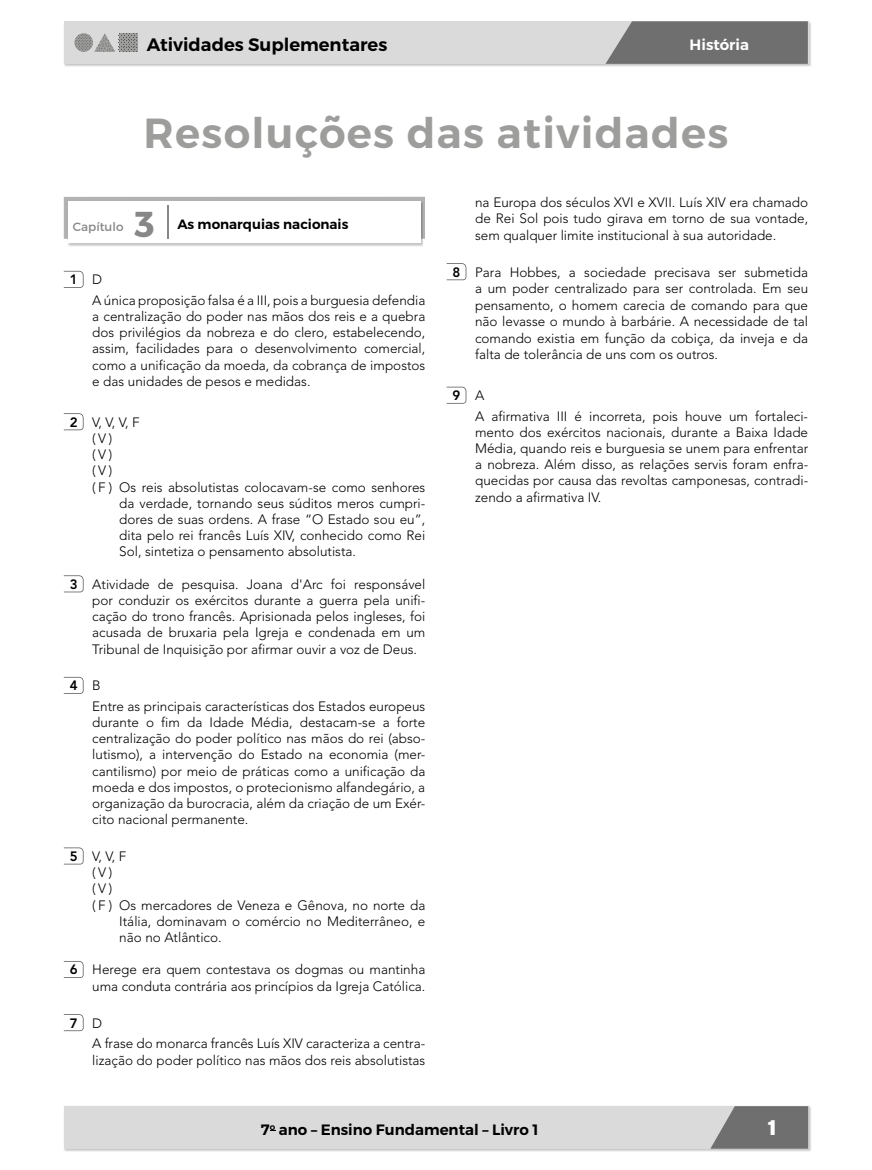
<style>
.page{position:relative;width:872px;height:1170px;background:#fff}
.page>*{position:absolute;margin:0;border:0;box-sizing:border-box;transform-origin:0 0}
.t1{font:600 42px "Montserrat";letter-spacing:.03em;color:#9d9d9c}
.t2{font:700 36px "Montserrat";color:#878787}
.t3{font:900 21px "Interstate Plus";color:#fff}
.t4{font:600 18px "Montserrat";color:#000}
.t5{font:600 15px "Montserrat";color:#000}
.t6{font:600 15px "Montserrat";color:#fff}
.t7{font:300 13.5px/16.2px "Avenir LT Std";color:#000;text-align:justify}
.t8{font:600 13.5px "Montserrat";color:#000}
.t9{font:12px "Montserrat";color:#878787}
.s1{font-weight:800}
</style>
<div class="page">
<img style="left:64px;top:1106px;width:747px;height:45px">
<div style="left:64px;top:1106px;width:744px;height:42px;background:#dadada"></div>
<svg style="left:711px;top:1106px;width:97px;height:42px;background:#7d7c7c"></svg>
<img style="left:64px;top:21px;width:747px;height:46px">
<div style="left:64px;top:21px;width:744px;height:43px;background:#dadada"></div>
<svg style="left:75px;top:33px;width:62px;height:19px"></svg>
<svg style="left:605px;top:21px;width:203px;height:43px;background:#787777"></svg>
<div style="left:64px;top:197px;width:361px;height:42px;background:#b3b2b2"></div>
<img style="left:68px;top:202px;width:355px;height:44px">
<div style="left:68px;top:201px;width:353px;height:42px;background:#fff"></div>
<hr style="left:168px;top:206px;width:1px;height:33px;background:#878787">
<svg style="left:64px;top:271px;width:20px;height:17px"></svg>
<svg style="left:64px;top:413px;width:20px;height:17px"></svg>
<svg style="left:64px;top:575px;width:20px;height:17px"></svg>
<svg style="left:64px;top:676px;width:20px;height:17px"></svg>
<svg style="left:64px;top:847px;width:20px;height:17px"></svg>
<svg style="left:64px;top:961px;width:20px;height:16px"></svg>
<svg style="left:64px;top:1014px;width:20px;height:17px"></svg>
<svg style="left:446px;top:263px;width:20px;height:17px"></svg>
<svg style="left:446px;top:386px;width:20px;height:17px"></svg>
<h3 class="t4" style="left:147px;top:34px;width:242px">Atividades Suplementares</h3>
<p class="t6" style="left:689px;top:35px;width:61px">História</p>
<h1 class="t1" style="left:143px;top:107px;width:586px">Resoluções das atividades</h1>
<p class="t9" style="left:73px;top:219px;width:52px">Capítulo</p>
<h2 class="t2" style="left:134px;top:201px;width:22px">3</h2>
<p class="t8" style="left:177px;top:216px;width:173px">As monarquias nacionais</p>
<p class="t7" style="left:92px;top:269px;width:334px;line-height:20.5px;text-indent:-23px"><span class="s1">1</span> D<br>A única proposição falsa é a III, pois a burguesia defendia</p>
<p class="t7" style="left:92px;top:308px;width:334px">a centralização do poder nas mãos dos reis e a quebra dos privilégios da nobreza e do clero, estabelecendo, assim, facilidades para o desenvolvimento comercial, como a unificação da moeda, da cobrança de impostos e das unidades de pesos e medidas.</p>
<p class="t7" style="left:70px;top:414px;width:71px"><span class="s1">2</span> V, V, V, F</p>
<p class="t7" style="left:92px;top:430px;width:22px">( V )</p>
<p class="t7" style="left:92px;top:446px;width:22px">( V )</p>
<p class="t7" style="left:92px;top:462px;width:22px">( V )</p>
<p class="t7" style="left:92px;top:479px;width:334px">( F ) Os reis absolutistas colocavam-se como senhores</p>
<p class="t7" style="left:119px;top:495px;width:307px">da verdade, tornando seus súditos meros cumpri-</p>
<p class="t7" style="left:119px;top:511px;width:307px">dores de suas ordens. A frase “O Estado sou eu”,</p>
<p class="t7" style="left:119px;top:527px;width:307px">dita pelo rei francês Luís XIV, conhecido como Rei</p>
<p class="t7" style="left:119px;top:543px;width:238px">Sol, sintetiza o pensamento absolutista.</p>
<p class="t7" style="left:92px;top:576px;width:334px;text-indent:-23px"><span class="s1">3</span> Atividade de pesquisa. Joana d'Arc foi responsável por conduzir os exércitos durante a guerra pela unifi&shy;cação do trono francês. Aprisionada pelos ingleses, foi acusada de bruxaria pela Igreja e condenada em um Tribunal de Inquisição por afirmar ouvir a voz de Deus.</p>
<p class="t7" style="left:92px;top:675px;width:334px;line-height:20.5px;text-indent:-23px"><span class="s1">4</span> B<br>Entre as principais características dos Estados europeus</p>
<p class="t7" style="left:92px;top:714px;width:334px">durante o fim da Idade Média, destacam-se a forte centralização do poder político nas mãos do rei (abso&shy;lutismo), a intervenção do Estado na economia (mer&shy;cantilismo) por meio de práticas como a unificação da moeda e dos impostos, o protecionismo alfandegário, a organização da burocracia, além da criação de um Exér&shy;cito nacional permanente.</p>
<p class="t7" style="left:70px;top:848px;width:58px"><span class="s1">5</span> V, V, F</p>
<p class="t7" style="left:92px;top:864px;width:22px">( V )</p>
<p class="t7" style="left:92px;top:880px;width:22px">( V )</p>
<p class="t7" style="left:92px;top:896px;width:334px">( F ) Os mercadores de Veneza e Gênova, no norte da</p>
<p class="t7" style="left:119px;top:913px;width:307px">Itália, dominavam o comércio no Mediterrâneo, e</p>
<p class="t7" style="left:119px;top:929px;width:104px">não no Atlântico.</p>
<p class="t7" style="left:70px;top:961px;width:357px;text-align:right"><span class="s1">6</span> Herege era quem contestava os dogmas ou mantinha uma conduta contrária aos princípios da Igreja Católica.</p>
<p class="t7" style="left:92px;top:1012px;width:334px;line-height:20.9px;text-indent:-23px"><span class="s1">7</span> D<br>A frase do monarca francês Luís XIV caracteriza a centra-</p>
<p class="t7" style="left:92px;top:1051px;width:334px">lização do poder político nas mãos dos reis absolutistas</p>
<p class="t7" style="left:475px;top:194px;width:334px">na Europa dos séculos XVI e XVII. Luís XIV era chamado de Rei Sol pois tudo girava em torno de sua vontade, sem qualquer limite institucional à sua autoridade.</p>
<p class="t7" style="left:475px;top:264px;width:334px;text-indent:-23px"><span class="s1">8</span> Para Hobbes, a sociedade precisava ser submetida a um poder centralizado para ser controlada. Em seu pensamento, o homem carecia de comando para que não levasse o mundo à barbárie. A necessidade de tal comando existia em função da cobiça, da inveja e da falta de tolerância de uns com os outros.</p>
<p class="t7" style="left:475px;top:385px;width:334px;line-height:20.5px;text-indent:-23px"><span class="s1">9</span> A<br>A afirmativa III é incorreta, pois houve um fortaleci-</p>
<p class="t7" style="left:475px;top:424px;width:334px">mento dos exércitos nacionais, durante a Baixa Idade Média, quando reis e burguesia se unem para enfrentar a nobreza. Além disso, as relações servis foram enfra&shy;quecidas por causa das revoltas camponesas, contradi&shy;zendo a afirmativa IV.</p>
<p class="t5" style="left:261px;top:1119px;width:279px">7<sup>o</sup> ano – Ensino Fundamental – Livro 1</p>
<h3 class="t3" style="left:767px;top:1115px;width:10px">1</h3>
</div>
